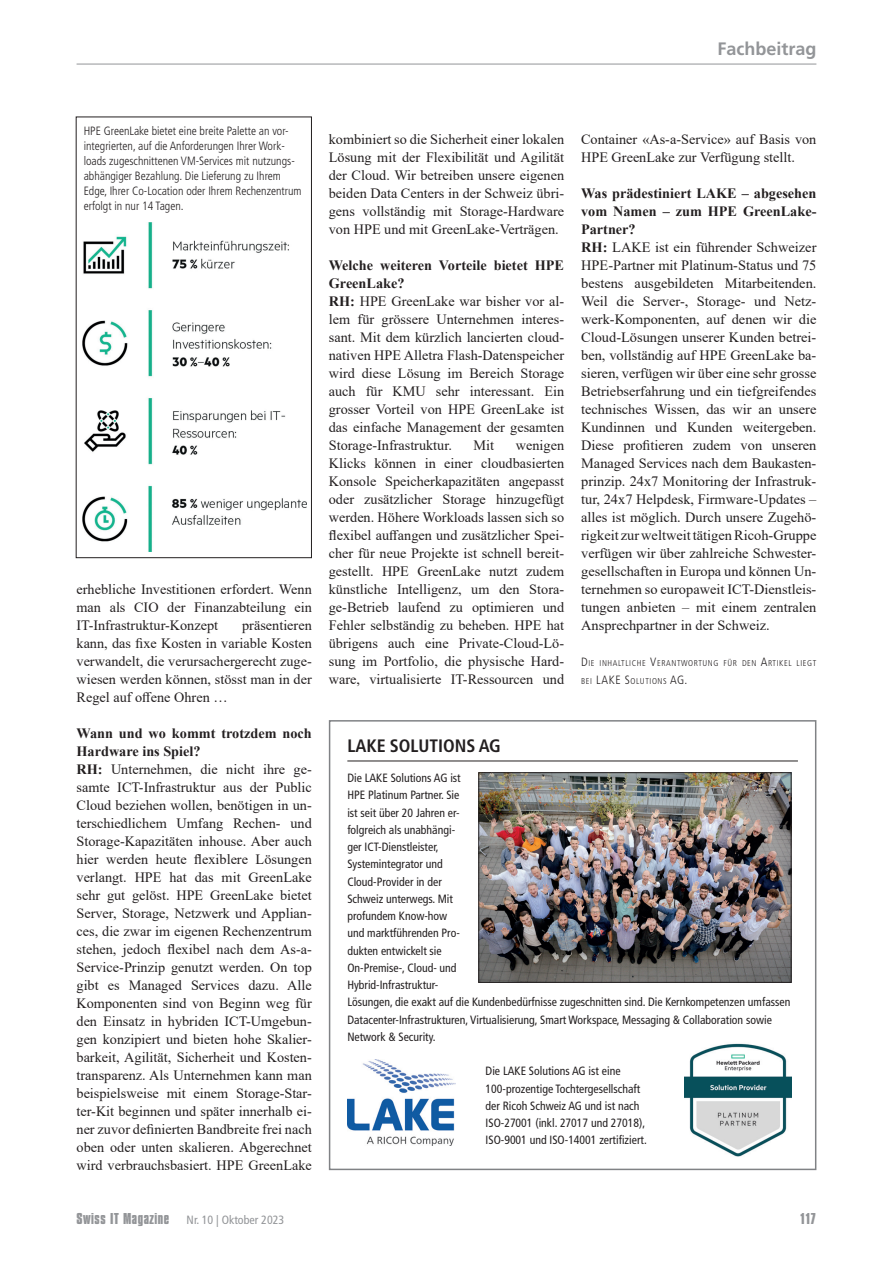
<style>
.page{position:relative;width:893px;height:1263px;background:#fff}
.page>*{position:absolute;margin:0;border:0;box-sizing:border-box;transform-origin:0 0}
.t1{font:700 condensed 18px "Frutiger LT Std";color:#231f20}
.t2{font:700 18px "Frutiger LT Std";color:#939598}
.t3{font:700 16.5px "Compacta LT";color:#939598}
.t4{font:14.25px/18px "Times New Roman";color:#231f20;text-align:justify}
.t5{font:condensed 12px/17.2px "Frutiger LT Std";color:#231f20}
.t6{font:300 condensed 12px/15px "Frutiger LT Std";color:#231f20}
.t7{font:condensed 12px "Frutiger LT Std";color:#939598}
.t8{font:300 condensed 12px "Frutiger LT Std";color:#231f20}
.t9{font:300 condensed 8.4px "Frutiger LT Std";letter-spacing:.07em;color:#231f20}
.s1{font-weight:700}
.s2{font-size:12px}
.s3{font-size:8.4px}
.s4{font-family:"Compacta LT";font-weight:700;font-stretch:normal;font-size:16.5px}
</style>
<div class="page">
<hr style="left:77px;top:64px;width:739px;height:1px;background:#939598">
<hr style="left:347px;top:761px;width:451px;height:1px;background:#231f20">
<div style="left:329px;top:720px;width:487px;height:450px;border:2px solid #808285"></div>
<img style="left:480px;top:774px;width:309px;height:207px">
<div style="left:478px;top:772px;width:313px;height:211px;border:1px solid #231f20"></div>
<img style="left:347px;top:1059px;width:108px;height:86px">
<img style="left:82px;top:222px;width:224px;height:330px">
<div style="left:76px;top:117px;width:236px;height:441px;border:1px solid #231f20"></div>
<img style="left:684px;top:1043px;width:107px;height:114px">
<p class="t2" style="left:717px;top:38px;width:101px">Fachbeitrag</p>
<p class="t6" style="left:84px;top:124px;width:219px">HPE GreenLake bietet eine breite Palette an vor&shy;integrierten, auf die Anforderungen Ihrer Work&shy;loads zugeschnittenen VM-Services mit nutzungs&shy;abhängiger Bezahlung. Die Lieferung zu Ihrem Edge, Ihrer Co-Location oder Ihrem Rechenzentrum erfolgt in nur 14 Tagen.</p>
<p class="t4" style="left:77px;top:580px;width:237px">erhebliche Investitionen erfordert. Wenn man als CIO der Finanzabteilung ein IT-Infrastruktur-Konzept</p>
<p class="t4" style="left:77px;top:616px;width:237px;text-indent:166px">präsentieren kann, das fixe Kosten in variable Kosten verwandelt, die verursachergerecht zuge&shy;wiesen werden können, stösst man in der Regel auf offene Ohren …</p>
<p class="t4" style="left:77px;top:724px;width:237px;text-align:left"><span class="s1">Wann und wo kommt trotzdem noch Hardware ins Spiel?<br>RH:</span> Unternehmen, die nicht ihre ge&shy;samte ICT-Infrastruktur aus der Public Cloud beziehen wollen, benötigen in un&shy;terschiedlichem Umfang Rechen- und Storage-Kapazitäten inhouse. Aber auch hier werden heute flexiblere Lösungen verlangt. HPE hat das mit GreenLake sehr gut gelöst. HPE GreenLake bietet Server, Storage, Netzwerk und Applian&shy;ces, die zwar im eigenen Rechenzentrum stehen, jedoch flexibel nach dem As-a-Service-Prinzip genutzt werden. On top gibt es Managed Services dazu. Alle Komponenten sind von Beginn weg für den Einsatz in hybriden ICT-Umgebun&shy;gen konzipiert und bieten hohe Skalier&shy;barkeit, Agilität, Sicherheit und Kosten&shy;transparenz. Als Unternehmen kann man beispielsweise mit einem Storage-Star&shy;ter-Kit beginnen und später innerhalb ei&shy;ner zuvor definierten Bandbreite frei nach oben oder unten skalieren. Abgerechnet wird verbrauchsbasiert. HPE GreenLake</p>
<p class="t4" style="left:329px;top:130px;width:237px">kombiniert so die Sicherheit einer lokalen Lösung mit der Flexibilität und Agilität der Cloud. Wir betreiben unsere eigenen beiden Data Centers in der Schweiz übri&shy;gens vollständig mit Storage-Hardware von HPE und mit GreenLake-Verträgen.</p>
<p class="t4" style="left:329px;top:256px;width:237px;text-align:left"><span class="s1">Welche weiteren Vorteile bietet HPE GreenLake?<br>RH:</span> HPE GreenLake war bisher vor al&shy;lem für grössere Unternehmen interes&shy;sant. Mit dem kürzlich lancierten cloud&shy;nativen HPE Alletra Flash-Datenspeicher wird diese Lösung im Bereich Storage auch für KMU sehr interessant. Ein grosser Vorteil von HPE GreenLake ist das einfache Management der gesamten Storage-Infrastruktur.</p>
<p class="t4" style="left:329px;top:436px;width:237px;text-indent:187px">wenigen Klicks können in einer cloudbasierten Konsole Speicherkapazitäten angepasst oder zusätzlicher Storage hinzugefügt werden. Höhere Workloads lassen sich so flexibel auffangen und zusätzlicher Spei&shy;cher für neue Projekte ist schnell bereit&shy;gestellt. HPE GreenLake nutzt zudem künstliche Intelligenz, um den Stora&shy;ge-Betrieb laufend zu optimieren und Fehler selbständig zu beheben. HPE hat übrigens auch eine Private-Cloud-Lö&shy;sung im Portfolio, die physische Hard&shy;ware, virtualisierte IT-Ressourcen und</p>
<p class="t4" style="left:474px;top:436px;width:22px">Mit</p>
<p class="t4" style="left:581px;top:130px;width:237px">Container «As-a-Service» auf Basis von<br>HPE GreenLake zur Verfügung stellt.</p>
<p class="t4" style="left:581px;top:184px;width:237px;text-align:left"><span class="s1">Was prädestiniert LAKE – abgesehen vom Namen – zum HPE GreenLake-Partner?<br>RH:</span> LAKE ist ein führender Schweizer HPE-Partner mit Platinum-Status und 75 bestens ausgebildeten Mitarbeitenden.<br>Weil die Server-, Storage- und Netz&shy;werk-Komponenten, auf denen wir die Cloud-Lösungen unserer Kunden betrei&shy;ben, vollständig auf HPE GreenLake ba&shy;sieren, verfügen wir über eine sehr grosse Betriebserfahrung und ein tiefgreifendes technisches Wissen, das wir an unsere Kundinnen und Kunden weitergeben.<br>Diese profitieren zudem von unseren Managed Services nach dem Baukasten&shy;prinzip. 24x7 Monitoring der Infrastruk&shy;tur, 24x7 Helpdesk, Firmware-Updates – alles ist möglich. Durch unsere Zugehö&shy;rigkeit zur weltweit tätigen Ricoh-Gruppe verfügen wir über zahlreiche Schwester&shy;gesellschaften in Europa und können Un&shy;ternehmen so europaweit ICT-Dienstleis&shy;tungen anbieten – mit einem zentralen Ansprechpartner in der Schweiz.</p>
<p class="t9" style="left:581px;top:658px;width:237px"><span class="s2">D</span>IE INHALTLICHE <span class="s2">V</span>ERANTWORTUNG FÜR DEN <span class="s2">A</span>RTIKEL LIEGT</p>
<p class="t8" style="left:581px;top:673px;width:22px"><span class="s3">BEI</span> LAKE</p>
<p class="t9" style="left:625px;top:676px;width:64px"><span class="s2">S</span>OLUTIONS <span class="s2">AG.</span></p>
<p class="t1" style="left:347px;top:735px;width:155px">LAKE SOLUTIONS AG</p>
<p class="t5" style="left:347px;top:769px;width:445px">Die LAKE Solutions AG ist<br>HPE Platinum Partner. Sie<br>ist seit über 20 Jahren er-<br>folgreich als unabhängi-<br>ger ICT-Dienstleister,<br>Systemintegrator und<br>Cloud-Provider in der<br>Schweiz unterwegs. Mit<br>profundem Know-how<br>und marktführenden Pro-<br>dukten entwickelt sie<br>On-Premise-, Cloud- und<br>Hybrid-Infrastruktur-<br>Lösungen, die exakt auf die Kundenbedürfnisse zugeschnitten sind. Die Kernkompetenzen umfassen Datacenter-Infrastrukturen, Virtualisierung, Smart Workspace, Messaging &amp; Collaboration sowie Network &amp; Security.</p>
<p class="t5" style="left:486px;top:1063px;width:163px">Die LAKE Solutions AG ist eine 100-prozentige Tochtergesellschaft der Ricoh Schweiz AG und ist nach ISO-27001 (inkl. 27017 und 27018), ISO-9001 und ISO-14001 zertifiziert.</p>
<p class="t7" style="left:77px;top:1213px;width:209px"><span class="s4">Swiss IT Magazine</span> Nr. 10 | Oktober 2023</p>
<p class="t3" style="left:799px;top:1210px;width:18px">117</p>
</div>
